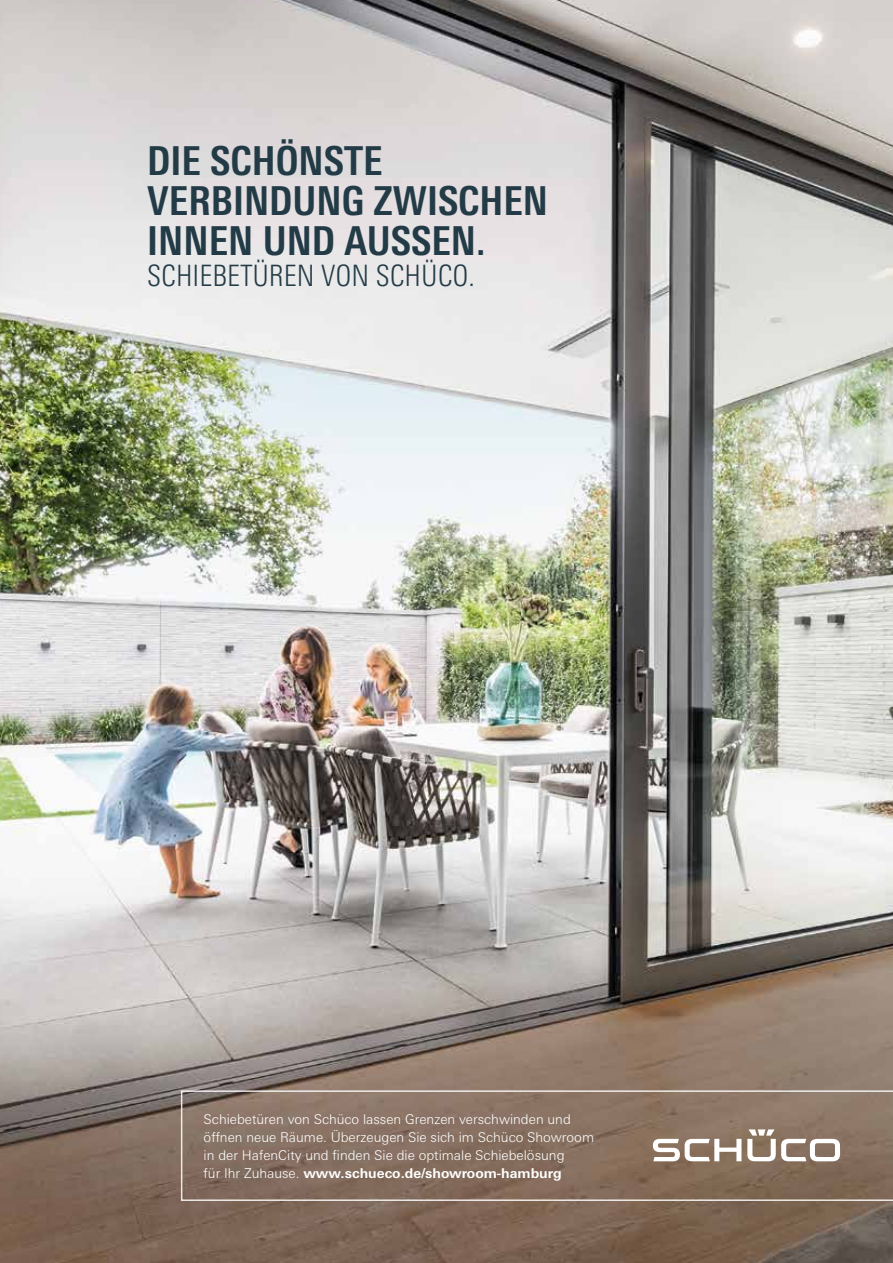
<style>
.page{position:relative;width:893px;height:1263px;background:#fff}
.page>*{position:absolute;margin:0;border:0;box-sizing:border-box;transform-origin:0 0}
.t1{font:39.9px/39.9px "Univers For Schueco 620 Cd Bd";color:#233b46}
.t2{font:29.4px "Univers For Schueco 320 Cd Lt";color:#233b46}
.t3{font:300 13.5px/18px "Univers For Schueco 330";color:#fff}
.t4{font:700 13.5px "Univers For Schueco 630";color:#fff}
.s1{font-family:"Univers For Schueco 330";font-weight:300}
</style>
<div class="page">
<img style="left:0;top:0;width:893px;height:1263px">
<svg style="left:181px;top:1090px;width:712px;height:111px;background:#8a7364"></svg>
<svg style="left:653px;top:1129px;width:187px;height:32px"></svg>
<h1 class="t1" style="left:147px;top:140px;width:402px">DIE SCHÖNSTE<br>VERBINDUNG ZWISCHEN<br>INNEN UND AUSSEN.</h1>
<h2 class="t2" style="left:147px;top:258px;width:329px">SCHIEBETÜREN VON SCHÜCO.</h2>
<p class="t3" style="left:204px;top:1110px;width:392px">Schiebetüren von Schüco lassen Grenzen verschwinden und öffnen neue Räume. Überzeugen Sie sich im Schüco Showroom in der HafenCity und finden Sie die optimale Schiebelösung</p>
<p class="t4" style="left:204px;top:1165px;width:359px"><span class="s1">für Ihr Zuhause.</span> www.schueco.de/showroom-hamburg</p>
</div>
